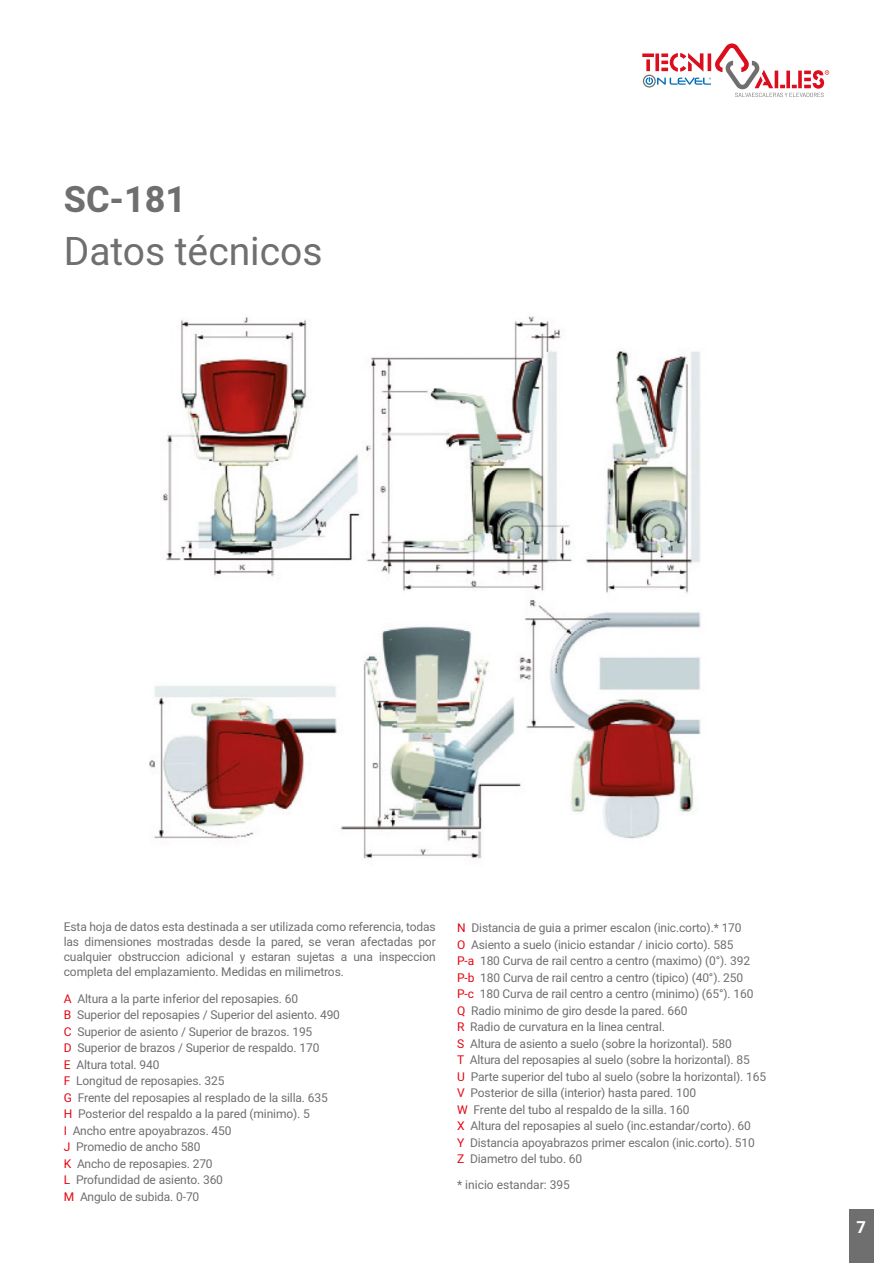
<style>
.page{position:relative;width:893px;height:1263px;background:#fff}
.page>*{position:absolute;margin:0;border:0;box-sizing:border-box;transform-origin:0 0}
.t1{font:39px "Heebo";color:#706f6f}
.t2{font:700 36px "Heebo";color:#706f6f}
.t3{font:700 16.5px "Heebo";color:#fff}
.t4{font:12px/16.5px "Heebo";letter-spacing:-.01em;color:#706f6f}
.s1{color:#e30613}
</style>
<div class="page">
<svg style="left:642px;top:43px;width:187px;height:54px"></svg>
<div style="left:849px;top:1209px;width:25px;height:54px;background:#706f6f"></div>
<img style="left:149px;top:316px;width:552px;height:543px">
<h2 class="t2" style="left:64px;top:174px;width:124px">SC-181</h2>
<h1 class="t1" style="left:64px;top:224px;width:260px">Datos técnicos</h1>
<p class="t4" style="left:64px;top:919px;width:374px;line-height:15px;text-align:justify">Esta hoja de datos esta destinada a ser utilizada como referencia, todas las dimensiones mostradas desde la pared, se veran afectadas por cualquier obstruccion adicional y estaran sujetas a una inspeccion completa del emplazamiento. Medidas en milimetros.</p>
<p class="t4" style="left:64px;top:990px;width:278px"><span class="s1">A</span> Altura a la parte inferior del reposapies. 60<br><span class="s1">B</span> Superior del reposapies / Superior del asiento. 490<br><span class="s1">C</span> Superior de asiento / Superior de brazos. 195<br><span class="s1">D</span> Superior de brazos / Superior de respaldo. 170<br><span class="s1">E</span> Altura total. 940<br><span class="s1">F</span> Longitud de reposapies. 325<br><span class="s1">G</span> Frente del reposapies al resplado de la silla. 635<br><span class="s1">H</span> Posterior del respaldo a la pared (minimo). 5<br><span class="s1">I</span> Ancho entre apoyabrazos. 450<br><span class="s1">J</span> Promedio de ancho 580<br><span class="s1">K</span> Ancho de reposapies. 270<br><span class="s1">L</span> Profundidad de asiento. 360<br><span class="s1">M</span> Angulo de subida. 0-70</p>
<p class="t4" style="left:457px;top:920px;width:310px"><span class="s1">N</span> Distancia de guia a primer escalon (inic.corto).* 170<br><span class="s1">O</span> Asiento a suelo (inicio estandar / inicio corto). 585<br><span class="s1">P-a</span> 180 Curva de rail centro a centro (maximo) (0°). 392<br><span class="s1">P-b</span> 180 Curva de rail centro a centro (tipico) (40°). 250<br><span class="s1">P-c</span> 180 Curva de rail centro a centro (minimo) (65°). 160<br><span class="s1">Q</span> Radio minimo de giro desde la pared. 660<br><span class="s1">R</span> Radio de curvatura en la linea central.<br><span class="s1">S</span> Altura de asiento a suelo (sobre la horizontal). 580<br><span class="s1">T</span> Altura del reposapies al suelo (sobre la horizontal). 85<br><span class="s1">U</span> Parte superior del tubo al suelo (sobre la horizontal). 165<br><span class="s1">V</span> Posterior de silla (interior) hasta pared. 100<br><span class="s1">W</span> Frente del tubo al respaldo de la silla. 160<br><span class="s1">X</span> Altura del reposapies al suelo (inc.estandar/corto). 60<br><span class="s1">Y</span> Distancia apoyabrazos primer escalon (inic.corto). 510<br><span class="s1">Z</span> Diametro del tubo. 60</p>
<p class="t4" style="left:457px;top:1176px;width:114px">* inicio estandar: 395</p>
<h3 class="t3" style="left:856px;top:1216px;width:11px">7</h3>
</div>
